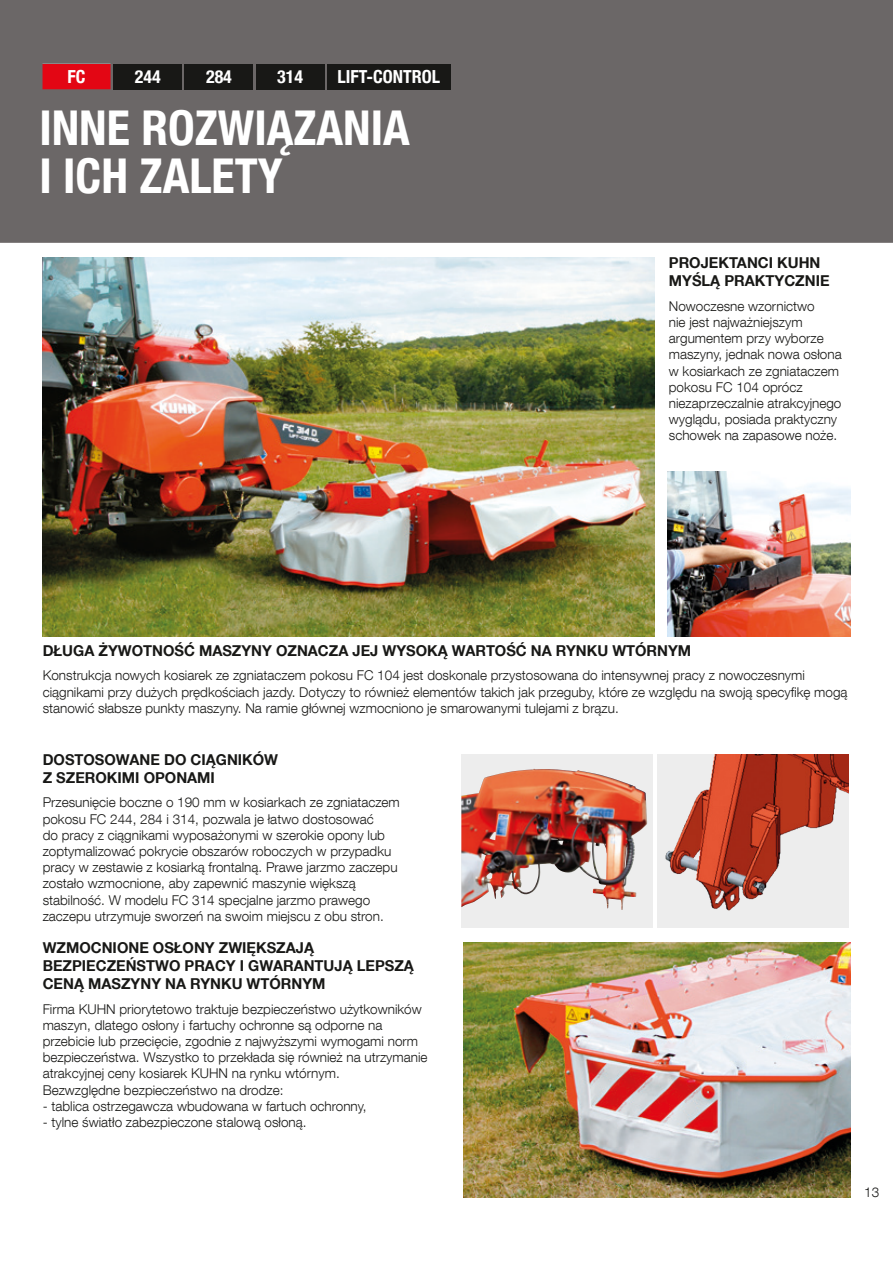
<style>
.page{position:relative;width:893px;height:1263px;background:#fff}
.page>*{position:absolute;margin:0;border:0;box-sizing:border-box;transform-origin:0 0}
.t1{font:700 condensed 48px/48px "Helvetica Neue LT Com";color:#fff}
.t2{font:700 condensed 18px "Helvetica Neue LT Com";color:#fff}
.t3{font:700 15px/18px "Helvetica Neue LT Com";color:#181816}
.t4{font:300 13.5px/16.2px "Helvetica Neue LT Com";color:#181816}
</style>
<div class="page">
<img style="left:43px;top:257px;width:612px;height:379px">
<img style="left:463px;top:942px;width:387px;height:255px">
<div style="left:461px;top:754px;width:192px;height:174px;background:#ededed"></div>
<img style="left:461px;top:769px;width:175px;height:141px">
<img style="left:657px;top:754px;width:191px;height:174px">
<img style="left:667px;top:471px;width:183px;height:165px">
<div style="left:0;top:0;width:893px;height:243px;background:#6b6767"></div>
<div style="left:114px;top:64px;width:68px;height:25px;background:#181816"></div>
<div style="left:185px;top:64px;width:68px;height:25px;background:#181816"></div>
<div style="left:256px;top:64px;width:68px;height:25px;background:#181816"></div>
<div style="left:327px;top:64px;width:123px;height:25px;background:#181816"></div>
<h2 class="t2" style="left:135px;top:66px;width:27px">244</h2>
<h2 class="t2" style="left:206px;top:66px;width:27px">284</h2>
<h2 class="t2" style="left:277px;top:66px;width:27px">314</h2>
<h2 class="t2" style="left:338px;top:66px;width:104px">LIFT-CONTROL</h2>
<h2 class="t2" style="left:68px;top:66px;width:19px">FC</h2>
<h1 class="t1" style="left:39px;top:104px;width:372px">INNE ROZWIĄZANIA<br>I ICH ZALETY</h1>
<p class="t3" style="left:669px;top:253px;width:162px">PROJEKTANCI KUHN<br>MYŚLĄ PRAKTYCZNIE</p>
<p class="t4" style="left:669px;top:297px;width:174px">Nowoczesne wzornictwo<br>nie jest najważniejszym argumentem przy wyborze maszyny, jednak nowa osłona w kosiarkach ze zgniataczem pokosu FC 104 oprócz niezaprzeczalnie atrakcyjnego wyglądu, posiada praktyczny schowek na zapasowe noże.</p>
<p class="t3" style="left:43px;top:641px;width:650px">DŁUGA ŻYWOTNOŚĆ MASZYNY OZNACZA JEJ WYSOKĄ WARTOŚĆ NA RYNKU WTÓRNYM</p>
<p class="t4" style="left:43px;top:667px;width:806px">Konstrukcja nowych kosiarek ze zgniataczem pokosu FC 104 jest doskonale przystosowana do intensywnej pracy z nowoczesnymi ciągnikami przy dużych prędkościach jazdy. Dotyczy to również elementów takich jak przeguby, które ze względu na swoją specyfikę mogą stanowić słabsze punkty maszyny. Na ramie głównej wzmocniono je smarowanymi tulejami z brązu.</p>
<p class="t3" style="left:43px;top:750px;width:237px">DOSTOSOWANE DO CIĄGNIKÓW<br>Z SZEROKIMI OPONAMI</p>
<p class="t4" style="left:43px;top:794px;width:359px">Przesunięcie boczne o 190 mm w kosiarkach ze zgniataczem pokosu FC 244, 284 i 314, pozwala je łatwo dostosować<br>do pracy z ciągnikami wyposażonymi w szerokie opony lub zoptymalizować pokrycie obszarów roboczych w przypadku pracy w zestawie z kosiarką frontalną. Prawe jarzmo zaczepu zostało wzmocnione, aby zapewnić maszynie większą stabilność. W modelu FC 314 specjalne jarzmo prawego zaczepu utrzymuje sworzeń na swoim miejscu z obu stron.</p>
<p class="t3" style="left:43px;top:938px;width:373px">WZMOCNIONE OSŁONY ZWIĘKSZAJĄ<br>BEZPIECZEŃSTWO PRACY I GWARANTUJĄ LEPSZĄ<br>CENĄ MASZYNY NA RYNKU WTÓRNYM</p>
<p class="t4" style="left:43px;top:1000px;width:386px">Firma KUHN priorytetowo traktuje bezpieczeństwo użytkowników maszyn, dlatego osłony i fartuchy ochronne są odporne na przebicie lub przecięcie, zgodnie z najwyższymi wymogami norm bezpieczeństwa. Wszystko to przekłada się również na utrzymanie atrakcyjnej ceny kosiarek KUHN na rynku wtórnym.<br>Bezwzględne bezpieczeństwo na drodze:</p>
<p class="t4" style="left:43px;top:1097px;width:325px">- tablica ostrzegawcza wbudowana w fartuch ochronny,</p>
<p class="t4" style="left:43px;top:1114px;width:265px">- tylne światło zabezpieczone stalową osłoną.</p>
<p class="t4" style="left:864px;top:1184px;width:17px">13</p>
</div>
